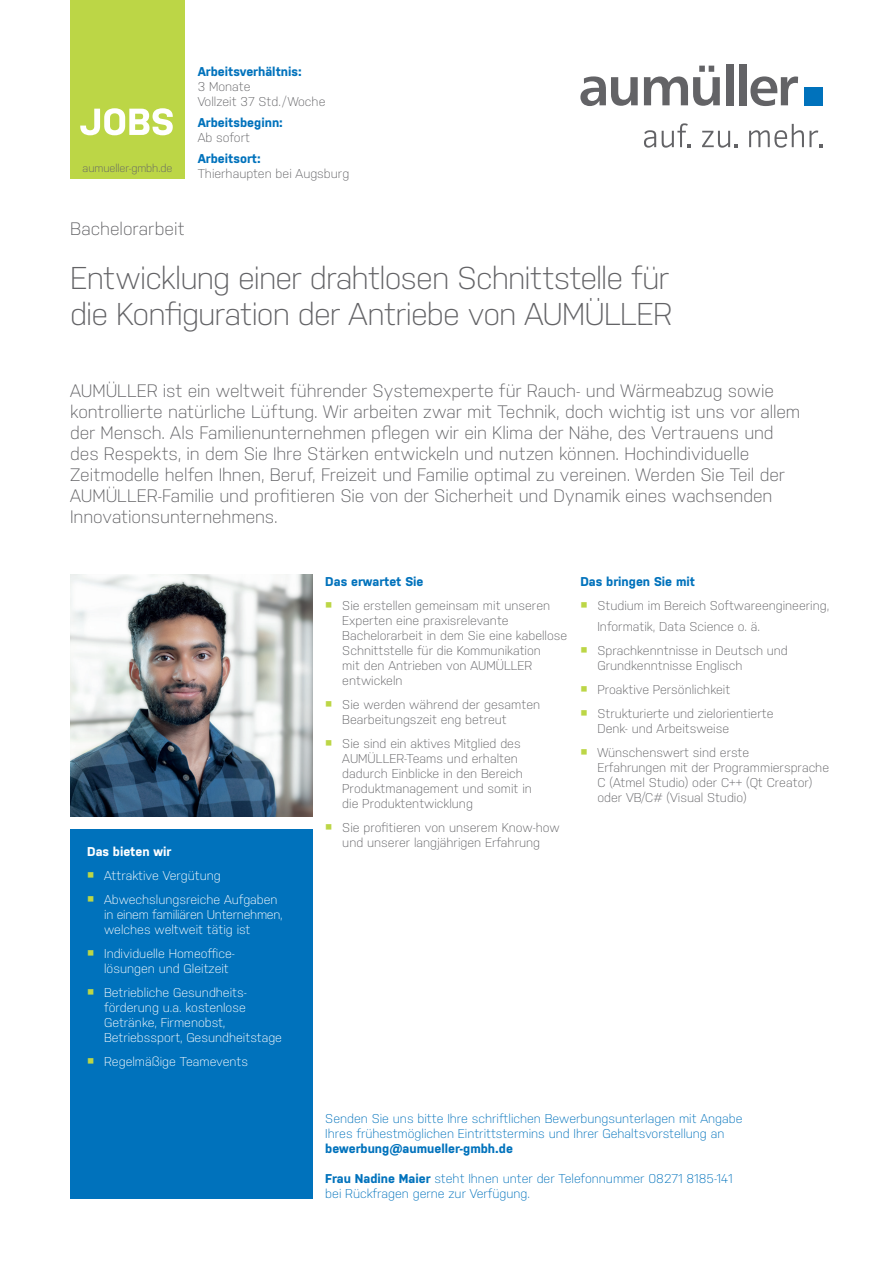
<style>
.page{position:relative;width:893px;height:1263px;background:#fff}
.page>*{position:absolute;margin:0;border:0;box-sizing:border-box;transform-origin:0 0}
.t1{font:300 31.5px/36px "Nudista";letter-spacing:-.03em;color:#636366}
.t2{font:300 18px/21px "Nudista";letter-spacing:-.005em;color:#636366}
.t3{font:300 12.75px/15px "Nudista";color:#636366}
.t4{font:300 12.75px/15px "Nudista";color:#fff}
.t5{font:300 12.75px/15px "Nudista";color:#0072bc}
.t6{font:700 12.75px "Nudista";color:#0072bc}
.t7{font:700 12.75px "Nudista";color:#fff}
.t8{font:300 11.25px "Nudista";letter-spacing:-.01em;color:#636366}
.s1{font-family:"Clear Sans";font-weight:700;font-size:9px;color:#bcd646}
.s2{font-weight:700}
</style>
<div class="page">
<div style="left:70px;top:0;width:115px;height:179px;background:#bcd646"></div>
<img style="left:70px;top:574px;width:243px;height:242px">
<div style="left:70px;top:829px;width:243px;height:370px;background:#0072bc"></div>
<svg style="left:80px;top:108px;width:93px;height:27px"></svg>
<svg style="left:580px;top:76px;width:58px;height:30px"></svg>
<svg style="left:644px;top:66px;width:76px;height:40px"></svg>
<div style="left:726px;top:64px;width:7px;height:41px;background:#636366"></div>
<div style="left:739px;top:64px;width:7px;height:41px;background:#636366"></div>
<svg style="left:750px;top:76px;width:48px;height:30px"></svg>
<div style="left:804px;top:87px;width:19px;height:18px;background:#0072bc"></div>
<svg style="left:644px;top:130px;width:12px;height:18px"></svg>
<svg style="left:662px;top:123px;width:28px;height:25px"></svg>
<svg style="left:702px;top:131px;width:35px;height:17px"></svg>
<svg style="left:749px;top:124px;width:74px;height:24px"></svg>
<p class="t8" style="left:83px;top:161px;width:91px">aumueller-gmbh.de</p>
<p class="t6" style="left:198px;top:64px;width:106px">Arbeitsverhältnis:</p>
<p class="t3" style="left:198px;top:79px;width:129px">3 Monate<br>Vollzeit 37 Std./Woche</p>
<p class="t6" style="left:198px;top:115px;width:87px">Arbeitsbeginn:</p>
<p class="t3" style="left:198px;top:130px;width:54px">Ab sofort</p>
<p class="t6" style="left:198px;top:151px;width:65px">Arbeitsort:</p>
<p class="t3" style="left:198px;top:166px;width:153px">Thierhaupten bei Augsburg</p>
<h2 class="t2" style="left:70px;top:218px;width:116px">Bachelorarbeit</h2>
<h1 class="t1" style="left:70px;top:260px;width:604px">Entwicklung einer drahtlosen Schnittstelle für die Konfiguration der Antriebe von AUMÜLLER</h1>
<p class="t2" style="left:70px;top:380px;width:732px">AUMÜLLER ist ein weltweit führender Systemexperte für Rauch- und Wärmeabzug sowie kontrollierte natürliche Lüftung. Wir arbeiten zwar mit Technik, doch wichtig ist uns vor allem der Mensch. Als Familienunternehmen pflegen wir ein Klima der Nähe, des Vertrauens und des Respekts, in dem Sie Ihre Stärken entwickeln und nutzen können. Hochindividuelle Zeitmodelle helfen Ihnen, Beruf, Freizeit und Familie optimal zu vereinen. Werden Sie Teil der AUMÜLLER-Familie und profitieren Sie von der Sicherheit und Dynamik eines wachsenden Innovationsunternehmens.</p>
<p class="t7" style="left:87px;top:844px;width:86px">Das bieten wir</p>
<p class="t4" style="left:87px;top:868px;width:135px"><span class="s1">■</span> Attraktive Vergütung</p>
<p class="t4" style="left:104px;top:892px;width:180px;text-indent:-17px"><span class="s1">■</span> Abwechslungsreiche Aufgaben in einem familiären Unternehmen, welches weltweit tätig ist</p>
<p class="t4" style="left:104px;top:946px;width:132px;text-indent:-17px"><span class="s1">■</span> Individuelle Homeoffice&shy;lösungen und Gleitzeit</p>
<p class="t4" style="left:104px;top:985px;width:179px;text-indent:-17px"><span class="s1">■</span> Betriebliche Gesundheits&shy;förderung u.a. kostenlose<br>Getränke, Firmenobst,<br>Betriebssport, Gesundheitstage</p>
<p class="t4" style="left:87px;top:1054px;width:163px"><span class="s1">■</span> Regelmäßige Teamevents</p>
<p class="t6" style="left:325px;top:574px;width:100px">Das erwartet Sie</p>
<p class="t3" style="left:342px;top:598px;width:226px;text-indent:-17px"><span class="s1">■</span> Sie erstellen gemeinsam mit unseren<br>Experten eine praxisrelevante<br>Bachelorarbeit in dem Sie eine kabellose<br>Schnittstelle für die Kommunikation<br>mit den Antrieben von AUMÜLLER entwickeln</p>
<p class="t3" style="left:342px;top:697px;width:199px;text-indent:-17px"><span class="s1">■</span> Sie werden während der gesamten<br>Bearbeitungszeit eng betreut</p>
<p class="t3" style="left:342px;top:736px;width:191px;text-indent:-17px"><span class="s1">■</span> Sie sind ein aktives Mitglied des<br>AUMÜLLER-Teams und erhalten dadurch Einblicke in den Bereich<br>Produktmanagement und somit in die Produktentwicklung</p>
<p class="t3" style="left:325px;top:820px;width:236px;text-align:center"><span class="s1">■</span> Sie profitieren von unserem Know-how und unserer langjährigen Erfahrung</p>
<p class="t6" style="left:580px;top:574px;width:116px">Das bringen Sie mit</p>
<p class="t3" style="left:597px;top:595px;width:233px;line-height:21px;text-indent:-17px"><span class="s1">■</span> Studium im Bereich Softwareengineering,<br>Informatik, Data Science o. ä.</p>
<p class="t3" style="left:597px;top:643px;width:192px;text-indent:-17px"><span class="s1">■</span> Sprachkenntnisse in Deutsch und<br>Grundkenntnisse Englisch</p>
<p class="t3" style="left:580px;top:682px;width:151px"><span class="s1">■</span> Proaktive Persönlichkeit</p>
<p class="t3" style="left:597px;top:706px;width:178px;text-indent:-17px"><span class="s1">■</span> Strukturierte und zielorientierte<br>Denk- und Arbeitsweise</p>
<p class="t3" style="left:597px;top:745px;width:233px;text-indent:-17px"><span class="s1">■</span> Wünschenswert sind erste<br>Erfahrungen mit der Programmiersprache C (Atmel Studio) oder C++ (Qt Creator) oder VB/C# (Visual Studio)</p>
<p class="t5" style="left:325px;top:1111px;width:419px">Senden Sie uns bitte Ihre schriftlichen Bewerbungsunterlagen mit Angabe<br>Ihres frühestmöglichen Eintrittstermins und Ihrer Gehaltsvorstellung an</p>
<p class="t6" style="left:325px;top:1141px;width:189px">bewerbung@aumueller-gmbh.de</p>
<p class="t5" style="left:325px;top:1171px;width:409px"><span class="s2">Frau Nadine Maier</span> steht Ihnen unter der Telefonnummer 08271 8185-141 bei Rückfragen gerne zur Verfügung.</p>
</div>
